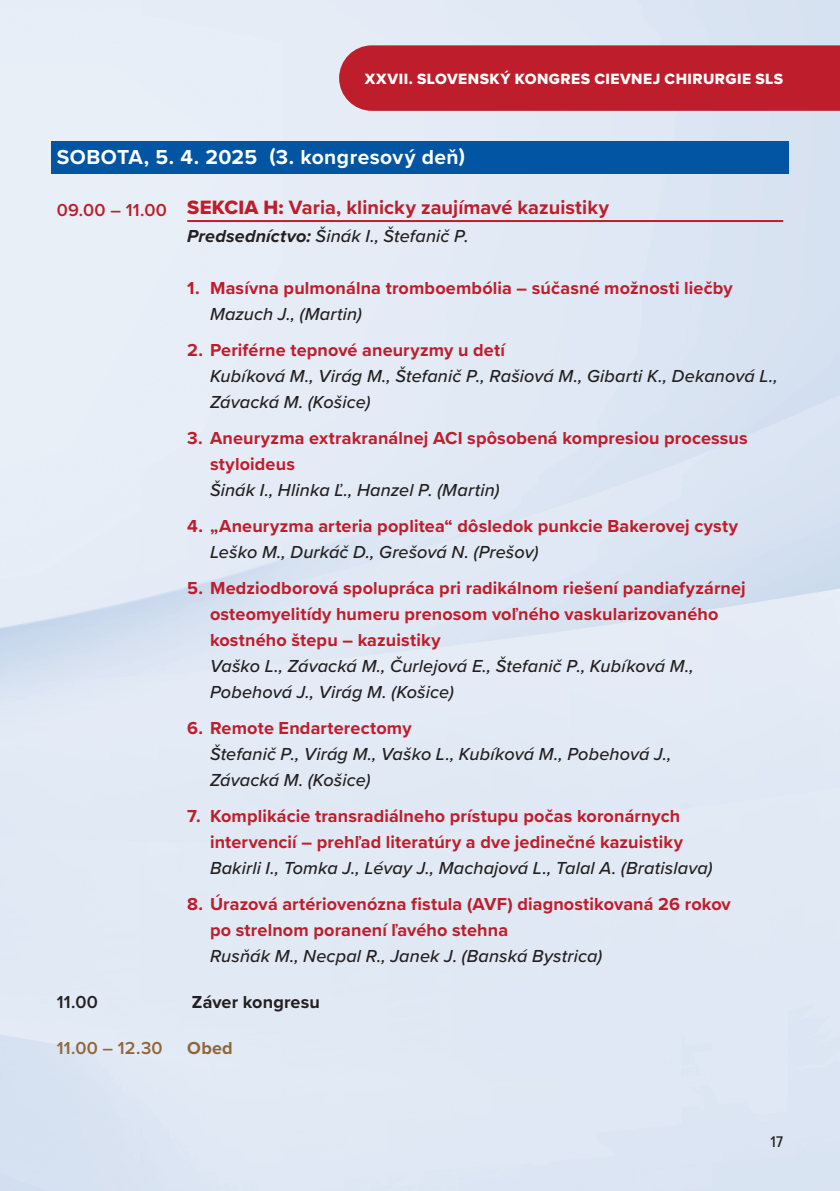
<style>
.page{position:relative;width:840px;height:1191px;background:#fff}
.page>*{position:absolute;margin:0;border:0;box-sizing:border-box;transform-origin:0 0}
.t1{font:700 21px "Proxima Nova";letter-spacing:.02em;color:#fff}
.t2{font:700 20px "Proxima Nova";color:#be1d2c}
.t3{font:700 18px/26px "Proxima Nova";letter-spacing:.01em;color:#be1d2c}
.t4{font:italic 500 18px/26px "Proxima Nova";letter-spacing:.01em;color:#231f20}
.t5{font:700 18px "Proxima Nova";letter-spacing:.005em;color:#231f20}
.t6{font:600 18px "Proxima Nova";letter-spacing:.01em;color:#906638}
.t7{font:600 18px "Proxima Nova";color:#231f20}
.t8{font:700 18px "Proxima Nova";color:#906638}
.t9{font:500 16px "Proxima Nova Cond";color:#231f20}
.t10{font:15.4px "Proxima Nova Extrabld";letter-spacing:.03em;color:#fff}
.s1{font-family:"Proxima Nova Extrabld";font-weight:400}
.s2{font-weight:700}
</style>
<div class="page">
<img style="left:0;top:0;width:839px;height:1191px">
<div style="left:339px;top:45px;width:500px;height:66px;background:#be1d2c"></div>
<div style="left:51px;top:142px;width:737px;height:32px;background:#0155a2"></div>
<hr style="left:187px;top:220px;width:595px;height:2px;background:#be1d2c">
<p class="t10" style="left:365px;top:68px;width:419px">XXVII. SLOVENSKÝ KONGRES CIEVNEJ CHIRURGIE SLS</p>
<p class="t1" style="left:57px;top:141px;width:410px">SOBOTA, 5. 4. 2025 (3. kongresový deň)</p>
<p class="t2" style="left:57px;top:192px;width:553px"><sub>09.00</sub> <sub>–</sub> <sub>11.00</sub> <span class="s1">SEKCIA H:</span> Varia, klinicky zaujímavé kazuistiky</p>
<p class="t4" style="left:187px;top:222px;width:283px"><span class="s2">Predsedníctvo:</span> Šinák I., Štefanič P.</p>
<p class="t3" style="left:187px;top:275px;width:546px">1. Masívna pulmonálna tromboembólia – súčasné možnosti liečby</p>
<p class="t4" style="left:210px;top:300px;width:153px">Mazuch J., (Martin)</p>
<p class="t3" style="left:187px;top:337px;width:319px">2. Periférne tepnové aneuryzmy u detí</p>
<p class="t4" style="left:210px;top:362px;width:569px">Kubíková M., Virág M., Štefanič P., Rašiová M., Gibarti K., Dekanová L.,<br>Závacká M. (Košice)</p>
<p class="t3" style="left:210px;top:425px;width:539px;text-indent:-23px">3. Aneuryzma extrakranálnej ACI spôsobená kompresiou processus styloideus</p>
<p class="t4" style="left:210px;top:476px;width:291px">Šinák I., Hlinka Ľ., Hanzel P. (Martin)</p>
<p class="t3" style="left:187px;top:513px;width:552px">4. „Aneuryzma arteria poplitea“ dôsledok punkcie Bakerovej cysty</p>
<p class="t4" style="left:210px;top:538px;width:330px">Leško M., Durkáč D., Grešová N. (Prešov)</p>
<p class="t3" style="left:210px;top:575px;width:537px;text-indent:-23px">5. Medziodborová spolupráca pri radikálnom riešení pandiafyzárnej osteomyelitídy humeru prenosom voľného vaskularizovaného kostného štepu – kazuistiky</p>
<p class="t4" style="left:210px;top:652px;width:485px">Vaško L., Závacká M., Čurlejová E., Štefanič P., Kubíková M.,<br>Pobehová J., Virág M. (Košice)</p>
<p class="t3" style="left:187px;top:715px;width:226px">6. Remote Endarterectomy</p>
<p class="t4" style="left:210px;top:740px;width:462px">Štefanič P., Virág M., Vaško L., Kubíková M., Pobehová J.,<br>Závacká M. (Košice)</p>
<p class="t3" style="left:187px;top:802px;width:497px;text-align:right">7. Komplikácie transradiálneho prístupu počas koronárnych intervencií – prehľad literatúry a dve jedinečné kazuistiky</p>
<p class="t4" style="left:210px;top:854px;width:503px">Bakirli I., Tomka J., Lévay J., Machajová L., Talal A. (Bratislava)</p>
<p class="t3" style="left:210px;top:890px;width:522px;text-indent:-23px">8. Úrazová artériovenózna fistula (AVF) diagnostikovaná 26 rokov po strelnom poranení ľavého stehna</p>
<p class="t4" style="left:210px;top:942px;width:393px">Rusňák M., Necpal R., Janek J. (Banská Bystrica)</p>
<p class="t7" style="left:57px;top:988px;width:43px">11.00</p>
<p class="t5" style="left:192px;top:988px;width:129px">Záver kongresu</p>
<p class="t6" style="left:57px;top:1034px;width:107px">11.00 – 12.30</p>
<p class="t8" style="left:187px;top:1034px;width:47px">Obed</p>
<p class="t9" style="left:770px;top:1129px;width:14px">17</p>
</div>
